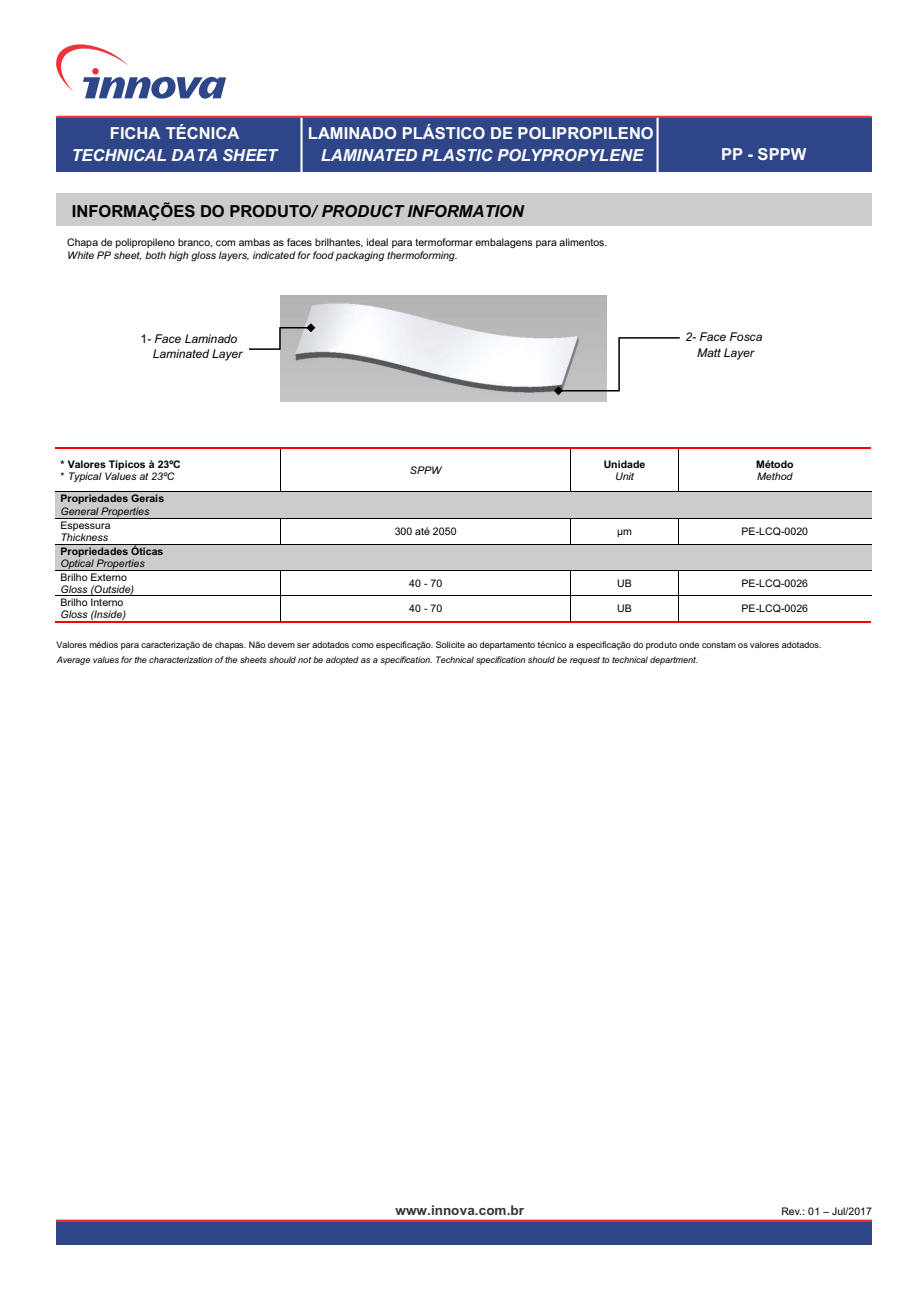
<style>
.page{position:relative;width:920px;height:1290px;background:#fff}
.page>*{position:absolute;margin:0;border:0;box-sizing:border-box;transform-origin:0 0}
.t1{font:700 16.5px "Arial";color:#fff}
.t2{font:italic 700 16.5px "Arial";color:#fff}
.t3{font:700 16.5px "Arial";color:#000}
.t4{font:700 13.5px "Arial";letter-spacing:.005em;color:#383336}
.t5{font:italic 12px/15.3px "Arial";color:#000}
.t6{font:10.5px "Arial";color:#000}
.t7{font:italic 10.5px "Arial";color:#000}
.t8{font:700 10.5px/12.3px "Arial";color:#000}
.t9{font:9px "Arial";color:#000}
.t10{font:italic 9px "Arial";color:#000}
.s1{font-style:italic}
.s2{font-style:normal}
.s3{font-weight:400}
.s4{font-weight:400;font-style:italic}
</style>
<div class="page">
<div style="left:56px;top:117px;width:815px;height:55px;background:#2e4587"></div>
<svg style="left:56px;top:44px;width:170px;height:55px"></svg>
<div style="left:92px;top:68px;width:7px;height:7px;background:#ed3338;border-radius:50%"></div>
<div style="left:56px;top:1220px;width:815px;height:25px;background:#2e4587"></div>
<hr style="left:56px;top:1219px;width:815px;height:3px;background:#ed3338">
<hr style="left:300px;top:113px;width:3px;height:63px;background:#fff">
<hr style="left:656px;top:112px;width:3px;height:65px;background:#fff">
<hr style="left:56px;top:448px;width:815px;height:1px;background:#f00">
<hr style="left:56px;top:622px;width:815px;height:1px;background:#f00">
<img style="left:280px;top:295px;width:326px;height:106px">
<hr style="left:280px;top:449px;width:1px;height:42px;background:#000">
<hr style="left:570px;top:449px;width:1px;height:42px;background:#000">
<hr style="left:678px;top:449px;width:1px;height:42px;background:#000">
<div style="left:55px;top:492px;width:817px;height:26px;background:#cccccf"></div>
<hr style="left:55px;top:491px;width:225px;height:1px;background:#000">
<hr style="left:281px;top:491px;width:289px;height:1px;background:#000">
<hr style="left:571px;top:491px;width:107px;height:1px;background:#000">
<hr style="left:679px;top:491px;width:193px;height:1px;background:#000">
<hr style="left:55px;top:518px;width:225px;height:1px;background:#000">
<hr style="left:281px;top:518px;width:289px;height:1px;background:#000">
<hr style="left:571px;top:518px;width:107px;height:1px;background:#000">
<hr style="left:679px;top:518px;width:193px;height:1px;background:#000">
<div style="left:55px;top:545px;width:817px;height:25px;background:#cccccf"></div>
<hr style="left:55px;top:544px;width:225px;height:1px;background:#000">
<svg style="left:280px;top:518px;width:1px;height:27px"></svg>
<hr style="left:281px;top:544px;width:289px;height:1px;background:#000">
<svg style="left:570px;top:518px;width:1px;height:27px"></svg>
<hr style="left:571px;top:544px;width:107px;height:1px;background:#000">
<svg style="left:678px;top:518px;width:1px;height:27px"></svg>
<hr style="left:679px;top:544px;width:193px;height:1px;background:#000">
<hr style="left:55px;top:570px;width:225px;height:1px;background:#000">
<hr style="left:281px;top:570px;width:289px;height:1px;background:#000">
<hr style="left:571px;top:570px;width:107px;height:1px;background:#000">
<hr style="left:679px;top:570px;width:193px;height:1px;background:#000">
<hr style="left:55px;top:595px;width:225px;height:1px;background:#000">
<hr style="left:281px;top:595px;width:289px;height:1px;background:#000">
<hr style="left:571px;top:595px;width:107px;height:1px;background:#000">
<hr style="left:679px;top:595px;width:193px;height:1px;background:#000">
<svg style="left:280px;top:570px;width:1px;height:51px"></svg>
<svg style="left:570px;top:570px;width:1px;height:51px"></svg>
<svg style="left:678px;top:570px;width:1px;height:51px"></svg>
<div style="left:56px;top:193px;width:816px;height:33px;background:#ccc"></div>
<svg style="left:249px;top:323px;width:66px;height:27px"></svg>
<svg style="left:554px;top:337px;width:126px;height:58px"></svg>
<hr style="left:56px;top:116px;width:815px;height:2px;background:#ed3338">
<h1 class="t1" style="left:110px;top:127px;width:131px">FICHA TÉCNICA</h1>
<h1 class="t2" style="left:71px;top:149px;width:207px">TECHNICAL DATA SHEET</h1>
<h1 class="t1" style="left:308px;top:127px;width:347px">LAMINADO PLÁSTICO DE POLIPROPILENO</h1>
<h1 class="t2" style="left:321px;top:149px;width:324px">LAMINATED PLASTIC POLYPROPYLENE</h1>
<h1 class="t3" style="left:72px;top:205px;width:453px">INFORMAÇÕES DO PRODUTO<span class="s1">/ PRODUCT INFORMATION</span></h1>
<p class="t6" style="left:67px;top:239px;width:542px">Chapa de polipropileno branco, com ambas as faces brilhantes, ideal para termoformar embalagens para alimentos.</p>
<p class="t7" style="left:67px;top:251px;width:392px">White PP sheet, both high gloss layers, indicated for food packaging thermoforming.</p>
<h1 class="t1" style="left:721px;top:148px;width:87px">PP - SPPW</h1>
<p class="t5" style="left:153px;top:332px;width:91px;text-indent:-12px"><span class="s2">1</span>- Face Laminado<br>Laminated Layer</p>
<p class="t5" style="left:685px;top:330px;width:78px;line-height:16.2px;text-align:center">2- Face Fosca<br>Matt Layer</p>
<p class="t8" style="left:61px;top:459px;width:122px">* Valores Típicos à 23ºC <span class="s3">*</span> <span class="s4">Typical Values at 23ºC</span></p>
<p class="t7" style="left:410px;top:466px;width:33px">SPPW</p>
<p class="t8" style="left:604px;top:459px;width:43px">Unidade</p>
<p class="t7" style="left:615px;top:472px;width:20px">Unit</p>
<p class="t8" style="left:756px;top:459px;width:39px">Método</p>
<p class="t7" style="left:757px;top:472px;width:37px">Method</p>
<p class="t8" style="left:61px;top:494px;width:105px">Propriedades Gerais</p>
<p class="t7" style="left:61px;top:507px;width:90px">General Properties</p>
<p class="t6" style="left:61px;top:521px;width:52px">Espessura</p>
<p class="t7" style="left:61px;top:533px;width:49px">Thickness</p>
<p class="t8" style="left:61px;top:546px;width:104px">Propriedades Óticas</p>
<p class="t7" style="left:61px;top:560px;width:86px">Optical Properties</p>
<p class="t6" style="left:61px;top:573px;width:68px">Brilho Externo</p>
<p class="t7" style="left:61px;top:585px;width:75px">Gloss (Outside)</p>
<p class="t6" style="left:395px;top:527px;width:63px">300 até 2050</p>
<p class="t6" style="left:617px;top:527px;width:16px">µm</p>
<p class="t6" style="left:742px;top:527px;width:68px">PE-LCQ-0020</p>
<p class="t6" style="left:409px;top:579px;width:34px">40 - 70</p>
<p class="t6" style="left:617px;top:579px;width:16px">UB</p>
<p class="t6" style="left:742px;top:579px;width:68px">PE-LCQ-0026</p>
<p class="t6" style="left:61px;top:599px;width:64px">Brilho Interno</p>
<p class="t7" style="left:61px;top:611px;width:67px">Gloss (Inside)</p>
<p class="t6" style="left:409px;top:605px;width:34px">40 - 70</p>
<p class="t6" style="left:617px;top:605px;width:16px">UB</p>
<p class="t6" style="left:742px;top:605px;width:68px">PE-LCQ-0026</p>
<p class="t9" style="left:56px;top:641px;width:767px">Valores médios para caracterização de chapas. Não devem ser adotados como especificação. Solicite ao departamento técnico a especificação do produto onde constam os valores adotados.</p>
<p class="t10" style="left:57px;top:657px;width:643px">Average values for the characterization of the sheets should not be adopted as a specification. Technical specification should be request to technical department.</p>
<p class="t4" style="left:395px;top:1205px;width:130px">www.innova.com.br</p>
<p class="t6" style="left:781px;top:1207px;width:92px">Rev.: 01 – Jul/2017</p>
</div>
